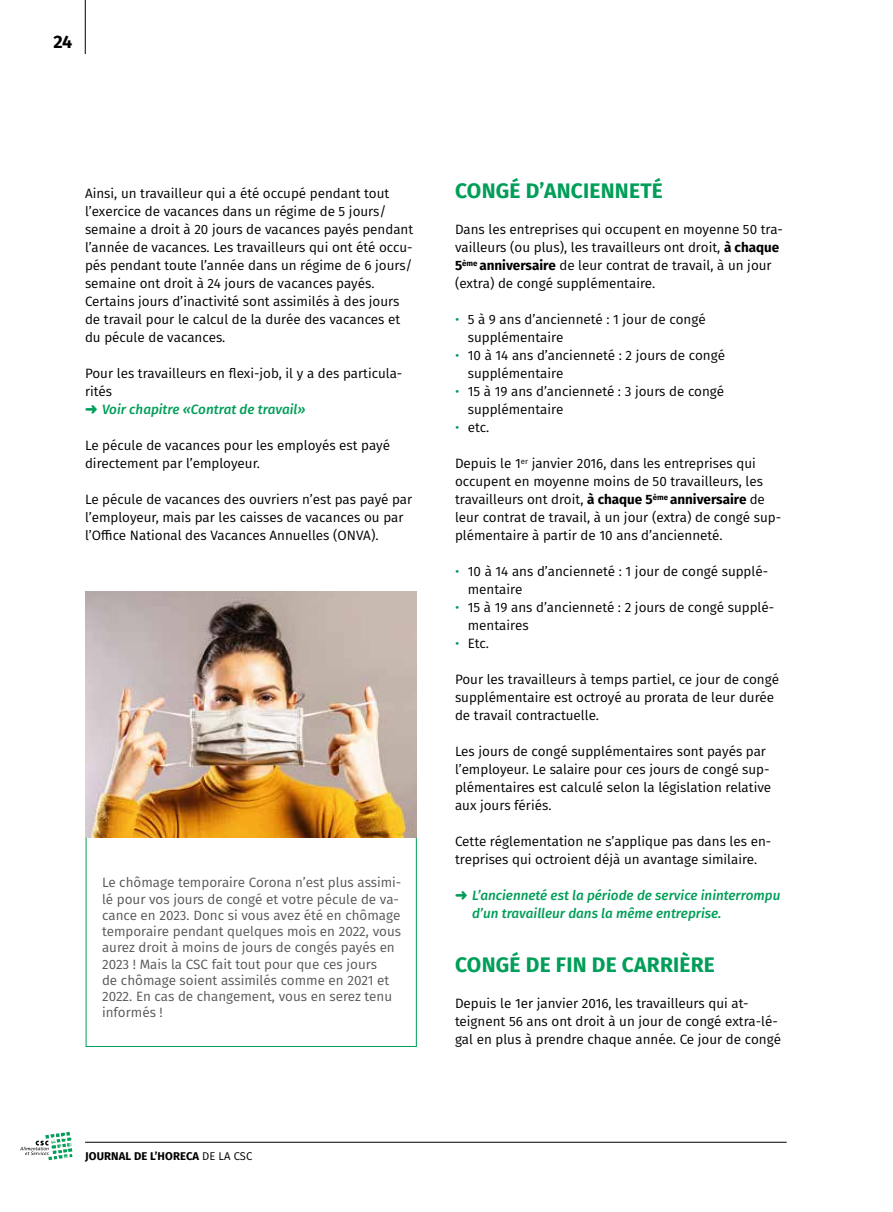
<style>
.page{position:relative;width:893px;height:1212px;background:#fff}
.page>*{position:absolute;margin:0;border:0;box-sizing:border-box;transform-origin:0 0}
.t1{font:700 21px "Fira Sans";letter-spacing:.01em;color:#009e59}
.t2{font:700 18px "Fira Sans";color:#000}
.t3{font:13.5px/18px "Fira Sans";color:#000}
.t4{font:13.5px/16.2px "Fira Sans";color:#575756}
.t5{font:italic 500 13.5px/18px "Fira Sans";color:#009e59}
.t6{font:700 11.25px "Fira Sans";letter-spacing:.01em;color:#000}
.s1{color:#009e59}
.s2{font-weight:500;font-style:italic;color:#009e59}
.s3{font-weight:400}
.s4{font-weight:700}
</style>
<div class="page">
<hr style="left:85px;top:0;width:1px;height:54px;background:#000">
<svg style="left:20px;top:1132px;width:52px;height:28px"></svg>
<img style="left:86px;top:591px;width:331px;height:247px">
<hr style="left:85px;top:1142px;width:702px;height:1px;background:#000">
<h2 class="t2" style="left:53px;top:26px;width:20px">24</h2>
<p class="t3" style="left:85px;top:184px;width:330px">Ainsi, un travailleur qui a été occupé pendant tout l’exercice de vacances dans un régime de 5 jours/ semaine a droit à 20 jours de vacances payés pendant l’année de vacances. Les travailleurs qui ont été occu&shy;pés pendant toute l’année dans un régime de 6 jours/ semaine ont droit à 24 jours de vacances payés.<br>Certains jours d’inactivité sont assimilés à des jours de travail pour le calcul de la durée des vacances et du pécule de vacances.</p>
<p class="t3" style="left:85px;top:364px;width:319px">Pour les travailleurs en flexi-job, il y a des particula&shy;rités<br><span class="s1">➜</span> <span class="s2">Voir chapitre «Contrat de travail»</span></p>
<p class="t3" style="left:85px;top:436px;width:307px">Le pécule de vacances pour les employés est payé directement par l’employeur.</p>
<p class="t3" style="left:85px;top:490px;width:329px">Le pécule de vacances des ouvriers n’est pas payé par l’employeur, mais par les caisses de vacances ou par l’Office National des Vacances Annuelles (ONVA).</p>
<p class="t4" style="left:102px;top:874px;width:301px">Le chômage temporaire Corona n’est plus assimi&shy;lé pour vos jours de congé et votre pécule de va&shy;cance en 2023. Donc si vous avez été en chômage temporaire pendant quelques mois en 2022, vous aurez droit à moins de jours de congés payés en 2023 ! Mais la CSC fait tout pour que ces jours<br>de chômage soient assimilés comme en 2021 et 2022. En cas de changement, vous en serez tenu informés !</p>
<p class="t6" style="left:85px;top:1146px;width:169px">JOURNAL DE L’HORECA <span class="s3">DE LA CSC</span></p>
<h1 class="t1" style="left:455px;top:173px;width:209px">CONGÉ D’ANCIENNETÉ</h1>
<p class="t3" style="left:455px;top:220px;width:329px">Dans les entreprises qui occupent en moyenne 50 tra&shy;vailleurs (ou plus), les travailleurs ont droit, <span class="s4">à chaque 5</span><sup>ème</sup> <span class="s4">anniversaire</span> de leur contrat de travail, à un jour (extra) de congé supplémentaire.</p>
<p class="t3" style="left:468px;top:310px;width:239px;text-indent:-13px"><span class="s1">•</span> 5 à 9 ans d’ancienneté : 1 jour de congé supplémentaire</p>
<p class="t3" style="left:468px;top:346px;width:259px;text-indent:-13px"><span class="s1">•</span> 10 à 14 ans d’ancienneté : 2 jours de congé supplémentaire</p>
<p class="t3" style="left:468px;top:382px;width:258px;text-indent:-13px"><span class="s1">•</span> 15 à 19 ans d’ancienneté : 3 jours de congé supplémentaire</p>
<p class="t3" style="left:455px;top:418px;width:36px"><span class="s1">•</span> etc.</p>
<p class="t3" style="left:455px;top:454px;width:328px">Depuis le 1<sup>er</sup> janvier 2016, dans les entreprises qui occupent en moyenne moins de 50 travailleurs, les travailleurs ont droit, <span class="s4">à chaque 5</span><sup>ème</sup> <span class="s4">anniversaire</span> de leur contrat de travail, à un jour (extra) de congé sup&shy;plémentaire à partir de 10 ans d’ancienneté.</p>
<p class="t3" style="left:468px;top:562px;width:302px;text-indent:-13px"><span class="s1">•</span> 10 à 14 ans d’ancienneté : 1 jour de congé supplé&shy;mentaire</p>
<p class="t3" style="left:468px;top:598px;width:308px;text-indent:-13px"><span class="s1">•</span> 15 à 19 ans d’ancienneté : 2 jours de congé supplé&shy;mentaires</p>
<p class="t3" style="left:455px;top:634px;width:36px"><span class="s1">•</span> Etc.</p>
<p class="t3" style="left:455px;top:670px;width:326px">Pour les travailleurs à temps partiel, ce jour de congé supplémentaire est octroyé au prorata de leur durée de travail contractuelle.</p>
<p class="t3" style="left:455px;top:742px;width:318px">Les jours de congé supplémentaires sont payés par l’employeur. Le salaire pour ces jours de congé sup&shy;plémentaires est calculé selon la législation relative aux jours fériés.</p>
<p class="t3" style="left:455px;top:832px;width:318px">Cette réglementation ne s’applique pas dans les en&shy;treprises qui octroient déjà un avantage similaire.</p>
<p class="t5" style="left:472px;top:886px;width:310px;text-indent:-17px">➜ L’ancienneté est la période de service ininterrompu d’un travailleur dans la même entreprise.</p>
<h1 class="t1" style="left:455px;top:947px;width:261px">CONGÉ DE FIN DE CARRIÈRE</h1>
<p class="t3" style="left:455px;top:994px;width:328px">Depuis le 1er janvier 2016, les travailleurs qui at&shy;teignent 56 ans ont droit à un jour de congé extra-lé&shy;gal en plus à prendre chaque année. Ce jour de congé</p>
</div>
